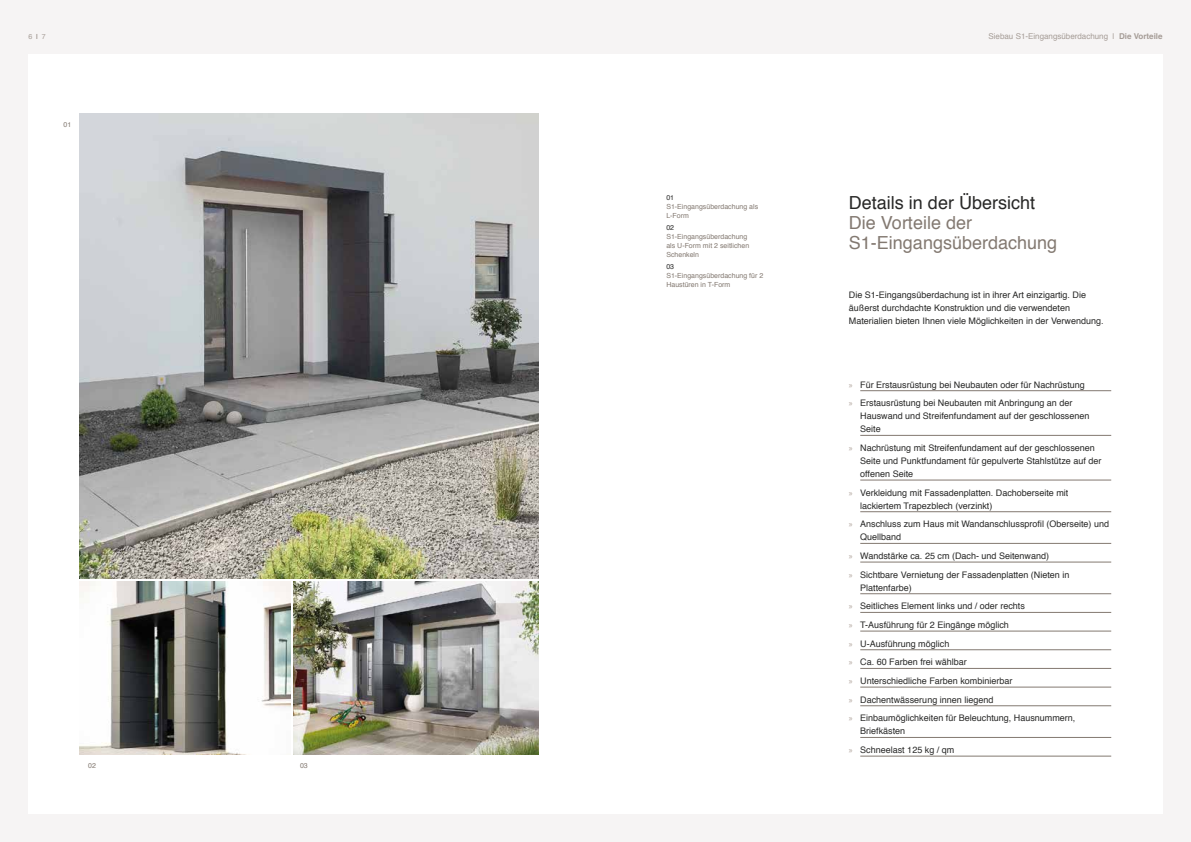
<style>
.page{position:relative;width:1191px;height:842px;background:#f6f4f4}
.page>*{position:absolute;margin:0;border:0;box-sizing:border-box;transform-origin:0 0}
.t1{font:18px/20px "Helvetica";color:#837971}
.t2{font:18px "Helvetica";color:#282827}
.t3{font:9px/18.7px "Helvetica";color:#282827}
.t4{font:8px "Helvetica";color:#a59c96}
.t5{font:7px/9px "Helvetica";color:#837971}
.t6{font:7px "Helvetica";color:#282827}
.t7{font:7px "Helvetica";color:#a59c96}
.s1{font-weight:700}
.s2{font-family:"Myriad Pro";color:#afa39b}
</style>
<div class="page">
<div style="left:28px;top:54px;width:1134px;height:760px;background:#fff"></div>
<img style="left:80px;top:113px;width:459px;height:466px">
<img style="left:80px;top:582px;width:211px;height:172px">
<img style="left:293px;top:582px;width:246px;height:172px">
<hr style="left:860px;top:390px;width:251px;height:1px;background:#837971">
<hr style="left:860px;top:435px;width:251px;height:1px;background:#837971">
<hr style="left:860px;top:480px;width:251px;height:1px;background:#837971">
<hr style="left:860px;top:511px;width:251px;height:1px;background:#837971">
<hr style="left:860px;top:543px;width:251px;height:1px;background:#837971">
<hr style="left:860px;top:562px;width:251px;height:1px;background:#837971">
<hr style="left:860px;top:593px;width:251px;height:1px;background:#837971">
<hr style="left:860px;top:612px;width:251px;height:1px;background:#837971">
<hr style="left:860px;top:631px;width:251px;height:1px;background:#837971">
<hr style="left:860px;top:650px;width:251px;height:1px;background:#837971">
<hr style="left:860px;top:668px;width:251px;height:1px;background:#837971">
<hr style="left:860px;top:687px;width:251px;height:1px;background:#837971">
<hr style="left:860px;top:706px;width:251px;height:1px;background:#837971">
<hr style="left:860px;top:737px;width:251px;height:1px;background:#837971">
<hr style="left:860px;top:756px;width:251px;height:1px;background:#837971">
<p class="t7" style="left:28px;top:34px;width:19px">6 <span class="s1">|</span> 7</p>
<p class="t5" style="left:63px;top:121px;width:9px">01</p>
<p class="t5" style="left:88px;top:761px;width:9px">02</p>
<p class="t5" style="left:300px;top:761px;width:9px">03</p>
<p class="t6" style="left:666px;top:195px;width:9px">01</p>
<p class="t5" style="left:666px;top:203px;width:93px">S1-Eingangsüberdachung als<br>L-Form</p>
<p class="t6" style="left:666px;top:225px;width:9px">02</p>
<p class="t5" style="left:666px;top:233px;width:84px">S1-Eingangsüberdachung als U-Form mit 2 seitlichen<br>Schenkeln</p>
<p class="t6" style="left:666px;top:264px;width:9px">03</p>
<p class="t5" style="left:666px;top:272px;width:98px">S1-Eingangsüberdachung für 2<br>Haustüren in T-Form</p>
<p class="t4" style="left:988px;top:33px;width:176px">Siebau S1-Eingangsüberdachung | <span class="s1">Die Vorteile</span></p>
<h1 class="t2" style="left:849px;top:195px;width:188px">Details in der Übersicht</h1>
<h1 class="t1" style="left:849px;top:214px;width:210px">Die Vorteile der<br>S1-Eingangsüberdachung</h1>
<p class="t3" style="left:849px;top:289px;width:256px;line-height:13px">Die S1-Eingangsüberdachung ist in ihrer Art einzigartig. Die äußerst durchdachte Konstruktion und die verwendeten<br>Materialien bieten Ihnen viele Möglichkeiten in der Verwendung.</p>
<p class="t3" style="left:849px;top:376px;width:237px"><span class="s2">»</span> Für Erstausrüstung bei Neubauten oder für Nachrüstung <span class="s2">»</span> Erstausrüstung bei Neubauten mit Anbringung an der</p>
<p class="t3" style="left:860px;top:410px;width:231px;line-height:13px">Hauswand und Streifenfundament auf der geschlossenen<br>Seite</p>
<p class="t3" style="left:860px;top:442px;width:243px;line-height:13px;text-indent:-11px"><span class="s2">»</span> Nachrüstung mit Streifenfundament auf der geschlossenen<br>Seite und Punktfundament für gepulverte Stahlstütze auf der offenen Seite</p>
<p class="t3" style="left:860px;top:487px;width:210px;line-height:13px;text-indent:-11px"><span class="s2">»</span> Verkleidung mit Fassadenplatten. Dachoberseite mit lackiertem Trapezblech (verzinkt)</p>
<p class="t3" style="left:860px;top:518px;width:250px;line-height:13px;text-indent:-11px"><span class="s2">»</span> Anschluss zum Haus mit Wandanschlussprofil (Oberseite) und<br>Quellband</p>
<p class="t3" style="left:849px;top:547px;width:222px"><span class="s2">»</span> Wandstärke ca. 25 cm (Dach- und Seitenwand)<br><span class="s2">»</span> Sichtbare Vernietung der Fassadenplatten (Nieten in</p>
<p class="t3" style="left:849px;top:579px;width:228px;text-indent:11px">Plattenfarbe)<br><span class="s2">»</span> Seitliches Element links und / oder rechts<br><span class="s2">»</span> T-Ausführung für 2 Eingänge möglich<br><span class="s2">»</span> U-Ausführung möglich<br><span class="s2">»</span> Ca. 60 Farben frei wählbar<br><span class="s2">»</span> Unterschiedliche Farben kombinierbar<br><span class="s2">»</span> Dachentwässerung innen liegend<br><span class="s2">»</span> Einbaumöglichkeiten für Beleuchtung, Hausnummern,</p>
<p class="t3" style="left:849px;top:723px;width:107px;text-indent:11px">Briefkästen<br><span class="s2">»</span> Schneelast 125 kg / qm</p>
</div>
